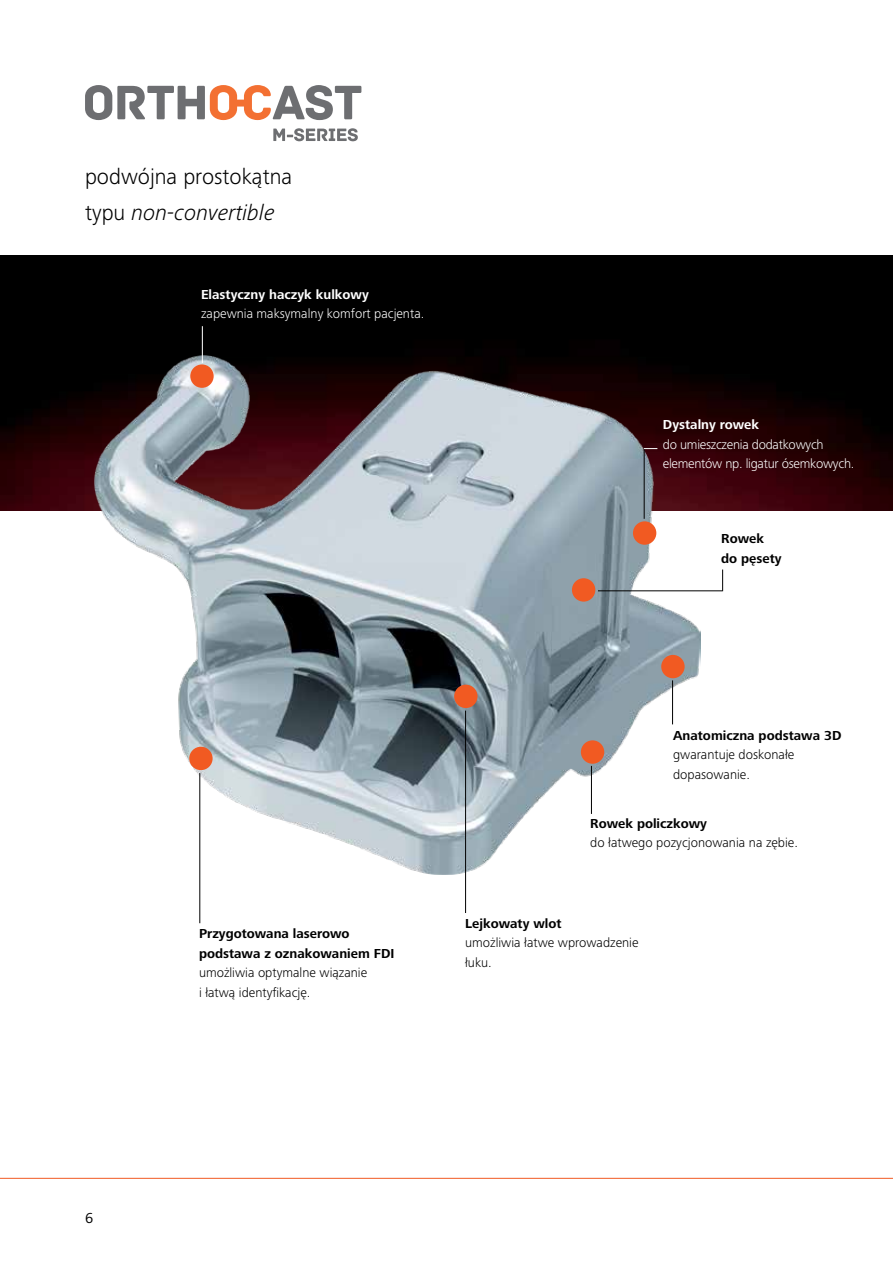
<style>
.page{position:relative;width:893px;height:1263px;background:#fff}
.page>*{position:absolute;margin:0;border:0;box-sizing:border-box;transform-origin:0 0}
.t1{font:300 22.5px/35.5px "Frutiger Next LTW1 G";color:#000}
.t2{font:15px "Frutiger Next LTW1 G";color:#000}
.t3{font:300 13.5px/19.5px "Frutiger Next LTW1 G";color:#000}
.t4{font:700 13.5px/19.5px "Frutiger Next LTW1 G";color:#000}
.t5{font:300 13.5px/19.5px "Frutiger Next LTW1 G";letter-spacing:-.02em;color:#fff}
.t6{font:700 13.5px "Frutiger Next LTW1 G";color:#fff}
.t7{font:300 13.5px "Frutiger Next LTW1 G";color:#fff}
.s1{font-style:italic}
</style>
<div class="page">
<img style="left:0;top:255px;width:893px;height:255px">
<img style="left:94px;top:355px;width:606px;height:519px">
<hr style="left:199px;top:773px;width:1px;height:150px;background:#000">
<hr style="left:672px;top:680px;width:1px;height:44px;background:#000">
<hr style="left:202px;top:326px;width:1px;height:37px;background:#fff">
<hr style="left:465px;top:711px;width:1px;height:202px;background:#000">
<svg style="left:722px;top:569px;width:1px;height:22px"></svg>
<hr style="left:598px;top:590px;width:124px;height:1px;background:#000">
<hr style="left:591px;top:766px;width:1px;height:48px;background:#000">
<div style="left:581px;top:740px;width:23px;height:24px;background:#f15a22;border-radius:50%"></div>
<div style="left:190px;top:364px;width:24px;height:24px;background:#f15a22;border-radius:50%"></div>
<div style="left:189px;top:747px;width:24px;height:23px;background:#f15a22;border-radius:50%"></div>
<div style="left:454px;top:685px;width:23px;height:23px;background:#f15a22;border-radius:50%"></div>
<div style="left:661px;top:655px;width:24px;height:23px;background:#f15a22;border-radius:50%"></div>
<div style="left:572px;top:578px;width:23px;height:24px;background:#f15a22;border-radius:50%"></div>
<hr style="left:644px;top:448px;width:1px;height:71px;background:#000">
<svg style="left:644px;top:448px;width:13px;height:1px"></svg>
<div style="left:633px;top:521px;width:23px;height:24px;background:#f15a22;border-radius:50%"></div>
<svg style="left:85px;top:85px;width:276px;height:35px"></svg>
<svg style="left:273px;top:128px;width:85px;height:13px"></svg>
<hr style="left:0;top:1178px;width:893px;height:1px;background:#f15a22">
<h1 class="t1" style="left:85px;top:159px;width:209px">podwójna prostokątna typu <span class="s1">non-convertible</span></h1>
<p class="t6" style="left:201px;top:286px;width:169px">Elastyczny haczyk kulkowy</p>
<p class="t7" style="left:201px;top:306px;width:225px">zapewnia maksymalny komfort pacjenta.</p>
<p class="t6" style="left:663px;top:417px;width:98px">Dystalny rowek</p>
<p class="t5" style="left:663px;top:434px;width:193px">do umieszczenia dodatkowych elementów np. ligatur ósemkowych.</p>
<p class="t4" style="left:721px;top:529px;width:62px">Rowek do pęsety</p>
<p class="t4" style="left:199px;top:925px;width:197px">Przygotowana laserowo podstawa z oznakowaniem FDI</p>
<p class="t3" style="left:199px;top:963px;width:170px">umożliwia optymalne wiązanie i łatwą identyfikację.</p>
<p class="t4" style="left:673px;top:726px;width:170px">Anatomiczna podstawa 3D</p>
<p class="t3" style="left:673px;top:745px;width:123px">gwarantuje doskonałe dopasowanie.</p>
<p class="t4" style="left:590px;top:814px;width:118px">Rowek policzkowy</p>
<p class="t3" style="left:590px;top:833px;width:209px">do łatwego pozycjonowania na zębie.</p>
<p class="t4" style="left:465px;top:914px;width:98px">Lejkowaty wlot</p>
<p class="t3" style="left:465px;top:933px;width:175px">umożliwia łatwe wprowadzenie łuku.</p>
<p class="t2" style="left:85px;top:1209px;width:10px">6</p>
</div>
